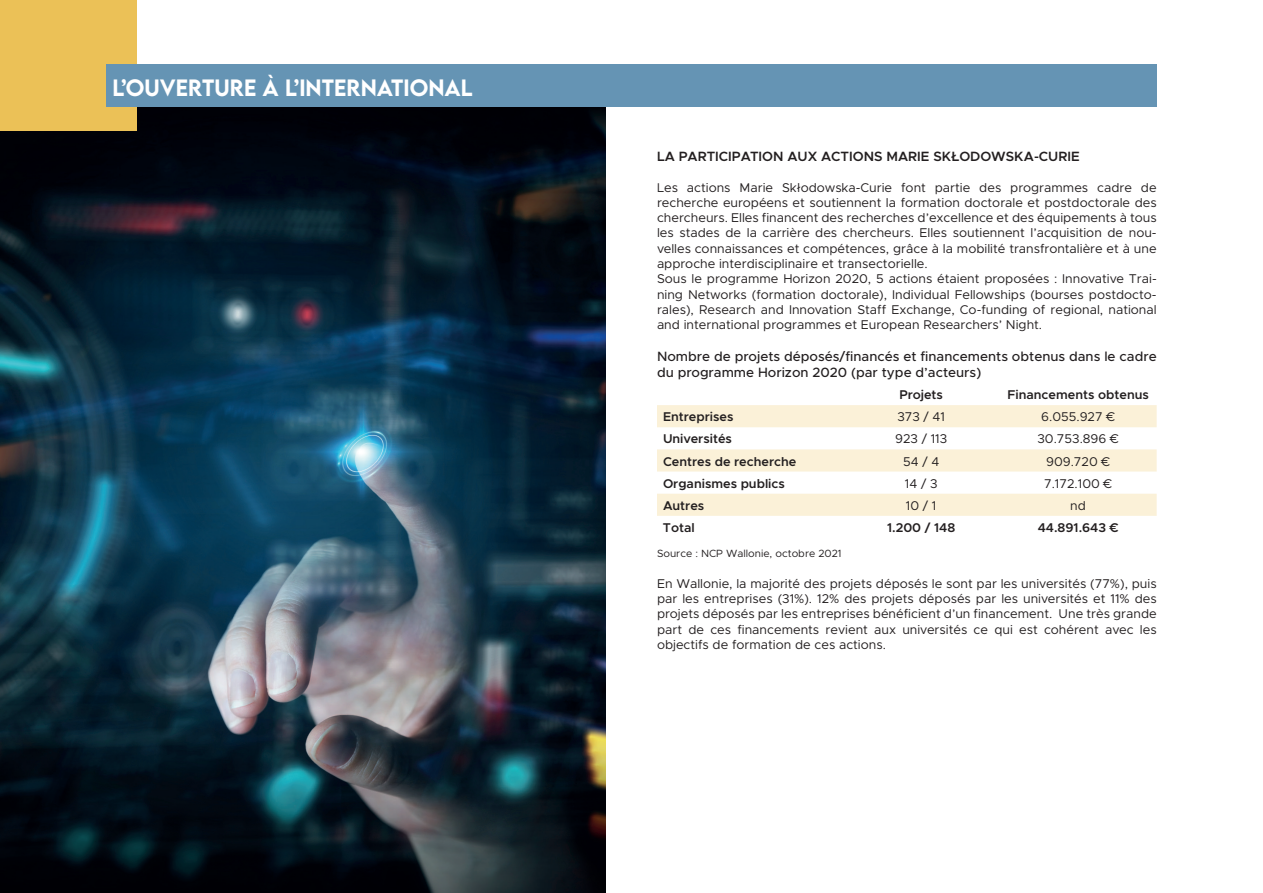
<style>
.page{position:relative;width:1263px;height:893px;background:#fff}
.page>*{position:absolute;margin:0;border:0;box-sizing:border-box;transform-origin:0 0}
.t1{font:500 21px "LEMONMILK";color:#fff}
.t2{font:500 13.5px/16.2px "Metropolis";color:#231f20}
.t3{font:600 13.5px "Metropolis";color:#231f20}
.t4{font:12.75px/15.3px "Metropolis";color:#231f20}
.t5{font:600 12.75px "Metropolis";color:#231f20}
.t6{font:10.5px "Metropolis";color:#231f20}
</style>
<div class="page">
<img style="left:0;top:106px;width:606px;height:787px">
<div style="left:0;top:0;width:136px;height:130px;background:#ebc157"></div>
<div style="left:106px;top:64px;width:1051px;height:42px;background:#6594b4"></div>
<svg style="left:657px;top:405px;width:500px;height:111px;fill:#fbf1d8"></svg>
<h1 class="t1" style="left:112px;top:74px;width:360px">L’OUVERTURE À L’INTERNATIONAL</h1>
<p class="t3" style="left:657px;top:148px;width:424px">LA PARTICIPATION AUX ACTIONS MARIE SKŁODOWSKA-CURIE</p>
<p class="t4" style="left:657px;top:180px;width:501px">Les actions Marie Skłodowska-Curie font partie des programmes cadre de recherche européens et soutiennent la formation doctorale et postdoctorale des chercheurs. Elles financent des recherches d’excellence et des équipements à tous les stades de la carrière des chercheurs. Elles soutiennent l’acquisition de nou&shy;velles connaissances et compétences, grâce à la mobilité transfrontalière et à une approche interdisciplinaire et transectorielle.<br>Sous le programme Horizon 2020, 5 actions étaient proposées : Innovative Trai&shy;ning Networks (formation doctorale), Individual Fellowships (bourses postdocto&shy;rales), Research and Innovation Staff Exchange, Co-funding of regional, national and international programmes et European Researchers’ Night.</p>
<p class="t2" style="left:657px;top:348px;width:501px">Nombre de projets déposés/financés et financements obtenus dans le cadre du programme Horizon 2020 (par type d’acteurs)</p>
<p class="t5" style="left:899px;top:387px;width:45px">Projets</p>
<p class="t5" style="left:1007px;top:387px;width:143px">Financements obtenus</p>
<p class="t5" style="left:663px;top:409px;width:72px">Entreprises</p>
<p class="t4" style="left:897px;top:409px;width:49px">373 / 41</p>
<p class="t4" style="left:1041px;top:409px;width:75px">6.055.927 €</p>
<p class="t5" style="left:663px;top:431px;width:70px">Universités</p>
<p class="t4" style="left:895px;top:431px;width:54px">923 / 113</p>
<p class="t4" style="left:1037px;top:431px;width:83px">30.753.896 €</p>
<p class="t5" style="left:663px;top:453px;width:135px">Centres de recherche</p>
<p class="t4" style="left:903px;top:453px;width:38px">54 / 4</p>
<p class="t4" style="left:1046px;top:453px;width:66px">909.720 €</p>
<p class="t5" style="left:663px;top:475px;width:123px">Organismes publics</p>
<p class="t4" style="left:905px;top:476px;width:34px">14 / 3</p>
<p class="t4" style="left:1044px;top:476px;width:70px">7.172.100 €</p>
<p class="t5" style="left:663px;top:497px;width:43px">Autres</p>
<p class="t4" style="left:906px;top:498px;width:32px">10 / 1</p>
<p class="t4" style="left:1070px;top:498px;width:17px">nd</p>
<p class="t5" style="left:663px;top:519px;width:33px">Total</p>
<p class="t5" style="left:887px;top:519px;width:70px">1.200 / 148</p>
<p class="t5" style="left:1038px;top:519px;width:82px">44.891.643 €</p>
<p class="t6" style="left:657px;top:547px;width:186px">Source : NCP Wallonie, octobre 2021</p>
<p class="t4" style="left:657px;top:576px;width:501px;text-align:justify">En Wallonie, la majorité des projets déposés le sont par les universités (77%), puis par les entreprises (31%). 12% des projets déposés par les universités et 11% des projets déposés par les entreprises bénéficient d’un financement. Une très grande part de ces financements revient aux universités ce qui est cohérent avec les objectifs de formation de ces actions.</p>
</div>
